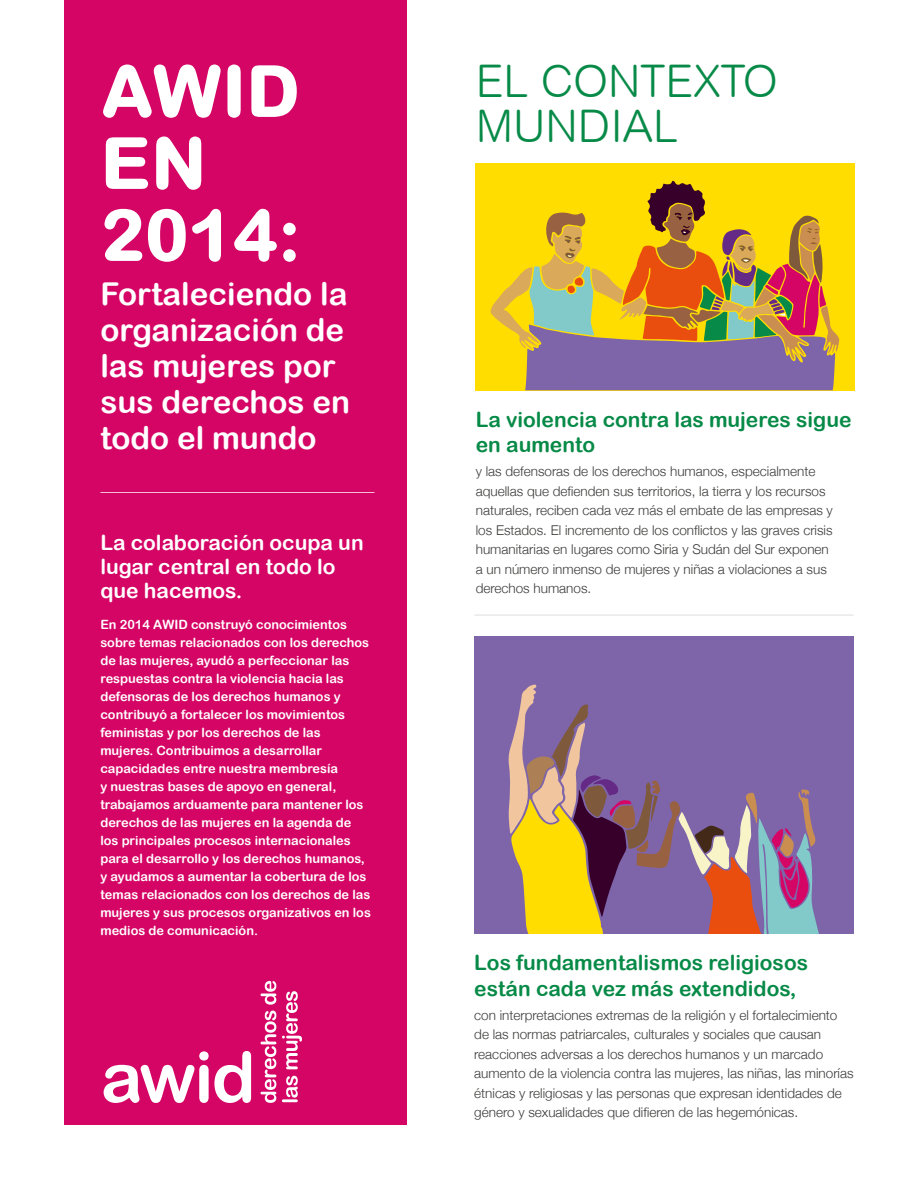
<style>
.page{position:relative;width:918px;height:1188px;background:#fff}
.page>*{position:absolute;margin:0;border:0;box-sizing:border-box;transform-origin:0 0}
.t1{font:800 72px/72px "Arial Rounded MT Std";color:#fff}
.t2{font:300 45px/45px "Arial Rounded MT";color:#078a47}
.t3{font:31.5px/36px "Arial Rounded MT Bold";color:#fff}
.t4{font:21px/25.5px "Arial Rounded MT Bold";color:#078a47}
.t5{font:21px/24px "Arial Rounded MT Bold";color:#fff}
.t6{font:300 13.5px/19.5px "Helvetica Neue";color:#3c3c3b}
.t7{font:12.75px/18px "Arial Rounded MT Bold";color:#fff}
</style>
<div class="page">
<div style="left:64px;top:0;width:342px;height:1124px;background:#d50565"></div>
<hr style="left:100px;top:492px;width:275px;height:1px;background:#fff">
<hr style="left:474px;top:615px;width:380px;height:1px;background:#dedede">
<div style="left:476px;top:163px;width:379px;height:227px;background:#fd0"></div>
<svg style="left:491px;top:181px;width:348px;height:209px"></svg>
<svg style="left:104px;top:1051px;width:147px;height:52px"></svg>
<svg style="left:261px;top:1011px;width:15px;height:92px"></svg>
<svg style="left:261px;top:981px;width:15px;height:24px"></svg>
<svg style="left:282px;top:1076px;width:16px;height:26px"></svg>
<svg style="left:282px;top:991px;width:20px;height:78px"></svg>
<div style="left:474px;top:637px;width:380px;height:297px;background:#7e65aa"></div>
<svg style="left:508px;top:685px;width:311px;height:249px"></svg>
<h1 class="t1" style="left:100px;top:54px;width:203px">AWID<br>EN<br>2014:</h1>
<h3 class="t3" style="left:100px;top:276px;width:251px">Fortaleciendo la organización de las mujeres por sus derechos en todo el mundo</h3>
<h3 class="t5" style="left:100px;top:531px;width:265px">La colaboración ocupa un lugar central en todo lo que hacemos.</h3>
<p class="t7" style="left:100px;top:616px;width:272px">En 2014 AWID construyó conocimientos sobre temas relacionados con los derechos de las mujeres, ayudó a perfeccionar las respuestas contra la violencia hacia las defensoras de los derechos humanos y contribuyó a fortalecer los movimientos feministas y por los derechos de las mujeres. Contribuimos a desarrollar capacidades entre nuestra membresía<br>y nuestras bases de apoyo en general, trabajamos arduamente para mantener los derechos de las mujeres en la agenda de los principales procesos internacionales para el desarrollo y los derechos humanos, y ayudamos a aumentar la cobertura de los temas relacionados con los derechos de las mujeres y sus procesos organizativos en los medios de comunicación.</p>
<h2 class="t2" style="left:476px;top:58px;width:304px">EL CONTEXTO<br>MUNDIAL</h2>
<h3 class="t4" style="left:476px;top:406px;width:377px">La violencia contra las mujeres sigue en aumento</h3>
<p class="t6" style="left:476px;top:461px;width:359px">y las defensoras de los derechos humanos, especialmente aquellas que defienden sus territorios, la tierra y los recursos naturales, reciben cada vez más el embate de las empresas y los Estados. El incremento de los conflictos y las graves crisis humanitarias en lugares como Siria y Sudán del Sur exponen a un número inmenso de mujeres y niñas a violaciones a sus derechos humanos.</p>
<h3 class="t4" style="left:474px;top:950px;width:335px">Los fundamentalismos religiosos están cada vez más extendidos,</h3>
<p class="t6" style="left:474px;top:1004px;width:381px">con interpretaciones extremas de la religión y el fortalecimiento de las normas patriarcales, culturales y sociales que causan reacciones adversas a los derechos humanos y un marcado aumento de la violencia contra las mujeres, las niñas, las minorías étnicas y religiosas y las personas que expresan identidades de género y sexualidades que difieren de las hegemónicas.</p>
</div>
